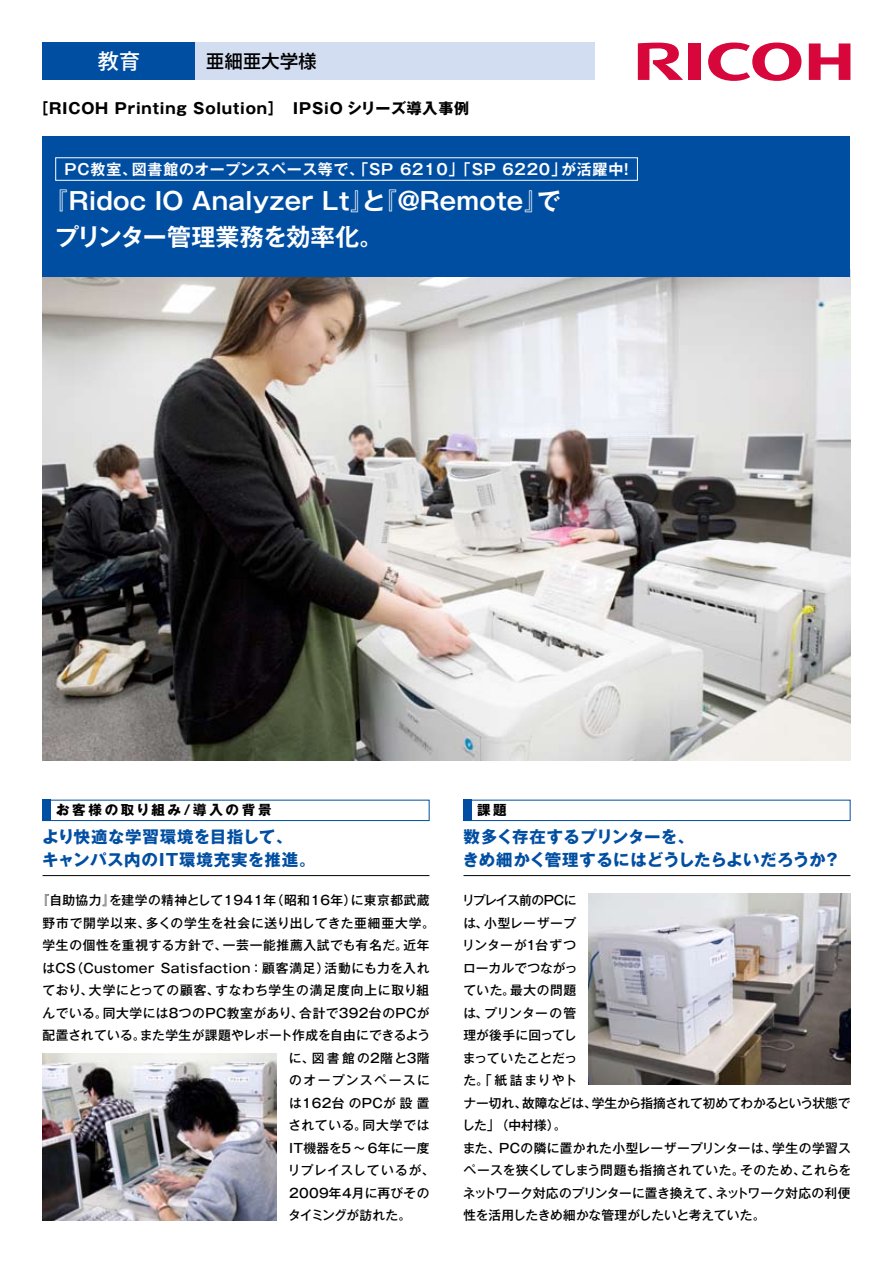
<style>
.page{position:relative;width:893px;height:1263px;background:#fff}
.page>*{position:absolute;margin:0;border:0;box-sizing:border-box;transform-origin:0 0}
.t1{font:700 24px/36px "Gothic MB101 Pro De";letter-spacing:.01em;color:#fff;text-align:center}
.t2{font:500 21px "Koz Go Pro";color:#fff}
.t3{font:500 18px "Shin Go Pro";letter-spacing:.025em;color:#000}
.t4{font:700 16.5px/22.5px "Gothic MB101 Pro";letter-spacing:-.005em;color:#004ea2}
.t5{font:700 16.5px/22.5px "Gothic MB101 Pro";letter-spacing:.02em;color:#004ea2}
.t6{font:700 15px "Gothic MB101 Pro De";letter-spacing:.05em;color:#fff}
.t7{font:700 15px "Gothic MB101 Pro";letter-spacing:.05em;color:#000}
.t8{font:700 13.5px "Gothic MB101 Pro";letter-spacing:.2em;color:#000}
.t9{font:500 12.75px/22.5px "Gothic MB101 Pro";letter-spacing:.025em;color:#000}
.t10{font:500 12.75px/22.5px "Gothic MB101 Pro";letter-spacing:-.015em;color:#000}
.t11{font:500 12.75px "Gothic MB101 Pro";letter-spacing:.055em;color:#000}
.t12{font:500 12.75px "Gothic MB101 Pro";letter-spacing:.06em;color:#000}
.t13{font:500 12.75px "Gothic MB101 Pro";letter-spacing:.005em;color:#000}
.t14{font:500 12.75px/22.5px "Gothic MB101 Pro";color:#000}
.t15{font:500 12.75px "Gothic MB101 Pro";letter-spacing:.07em;color:#000}
.t16{font:500 12.75px/22.5px "Gothic MB101 Pro";letter-spacing:-.03em;color:#000;text-align:right}
.t17{font:500 12.75px "Gothic MB101 Pro";letter-spacing:.12em;color:#000}
</style>
<div class="page">
<img style="left:43px;top:276px;width:807px;height:485px">
<svg style="left:708px;top:43px;width:93px;height:38px"></svg>
<svg style="left:809px;top:43px;width:41px;height:37px"></svg>
<div style="left:689px;top:43px;width:12px;height:37px;background:#d7063b"></div>
<svg style="left:638px;top:43px;width:45px;height:37px"></svg>
<div style="left:43px;top:800px;width:387px;height:21px;border:1px solid #004ea2"></div>
<hr style="left:43px;top:875px;width:386px;height:1px;background:#000">
<div style="left:43px;top:800px;width:8px;height:21px;background:#004ea2"></div>
<div style="left:463px;top:800px;width:388px;height:21px;border:1px solid #004ea2"></div>
<hr style="left:463px;top:875px;width:387px;height:1px;background:#000">
<div style="left:463px;top:800px;width:9px;height:21px;background:#004ea2"></div>
<div style="left:43px;top:43px;width:153px;height:37px;background:#004ea2"></div>
<div style="left:196px;top:43px;width:399px;height:37px;background:#d3ddf1"></div>
<div style="left:43px;top:136px;width:807px;height:140px;background:#004ea2"></div>
<img style="left:43px;top:1053px;width:233px;height:167px">
<img style="left:589px;top:893px;width:261px;height:191px">
<div style="left:55px;top:157px;width:583px;height:24px;border:1px solid #fff"></div>
<h2 class="t2" style="left:98px;top:48px;width:44px">教育</h2>
<p class="t7" style="left:33px;top:96px;width:437px">［RICOH Printing Solution］　IPSiO シリーズ導入事例</p>
<h3 class="t3" style="left:206px;top:46px;width:112px">亜細亜大学様</h3>
<p class="t6" style="left:132px;top:157px;width:436px">図書館のオープンスペース等で、「SP 6210」「SP 6220」</p>
<p class="t6" style="left:561px;top:157px;width:64px">が活躍中</p>
<p class="t6" style="left:65px;top:157px;width:74px">PC教室、</p>
<p class="t6" style="left:619px;top:157px;width:16px">!</p>
<h1 class="t1" style="left:44px;top:180px;width:343px">『Ridoc IO Analyzer Lt と』プリンター管理業務を効率化。</h1>
<h1 class="t1" style="left:373px;top:180px;width:190px">『＠Remote で』</h1>
<p class="t8" style="left:56px;top:799px;width:217px">お客様の取り組み/導入の背景</p>
<p class="t5" style="left:42px;top:824px;width:275px">より快適な学習環境を目指して、<br>キャンパス内のIT環境充実を推進。</p>
<p class="t9" style="left:109px;top:887px;width:249px">を建学の精神として1941 （年 昭和16年）</p>
<p class="t9" style="left:36px;top:887px;width:80px">『自助協力』</p>
<p class="t9" style="left:351px;top:887px;width:80px">に東京都武蔵</p>
<p class="t9" style="left:146px;top:910px;width:290px">多くの学生を社会に送り出してきた亜細亜大学。</p>
<p class="t15" style="left:43px;top:912px;width:109px">野市で開学以来、</p>
<p class="t11" style="left:223px;top:935px;width:187px">一芸一能推薦入試でも有名だ。</p>
<p class="t11" style="left:43px;top:935px;width:186px">学生の個性を重視する方針で、</p>
<p class="t9" style="left:403px;top:932px;width:28px">近年</p>
<p class="t9" style="left:70px;top:955px;width:85px">（Customer</p>
<p class="t9" style="left:161px;top:955px;width:170px">Satisfaction：顧客満足）</p>
<p class="t9" style="left:325px;top:955px;width:106px">活動にも力を入れ</p>
<p class="t9" style="left:42px;top:955px;width:35px">はCS</p>
<p class="t12" style="left:89px;top:980px;width:132px">大学にとっての顧客、</p>
<p class="t12" style="left:215px;top:980px;width:215px">すなわち学生の満足度向上に取り組</p>
<p class="t9" style="left:42px;top:977px;width:52px">ており、</p>
<p class="t9" style="left:103px;top:1000px;width:202px">同大学には8つのPC教室があり、</p>
<p class="t9" style="left:299px;top:1000px;width:132px">合計で392台のPCが</p>
<p class="t9" style="left:43px;top:1000px;width:66px">んでいる。</p>
<p class="t13" style="left:140px;top:1025px;width:292px">また学生が課題やレポート作成を自由にできるよう</p>
<p class="t9" style="left:43px;top:1022px;width:104px">配置されている。</p>
<p class="t15" style="left:312px;top:1047px;width:119px">図書館の2階と3階</p>
<p class="t9" style="left:289px;top:1045px;width:27px">に、</p>
<p class="t17" style="left:289px;top:1070px;width:142px">のオープンスペースに</p>
<p class="t9" style="left:289px;top:1090px;width:142px">は162台のPCが設置</p>
<p class="t9" style="left:363px;top:1112px;width:68px">同大学では</p>
<p class="t9" style="left:288px;top:1112px;width:148px">されている。<br>IT機器を5〜6年に一度リプレイスしているが、<br>2009年4月に再びそのタイミングが訪れた。</p>
<p class="t8" style="left:477px;top:799px;width:31px">課題</p>
<p class="t4" style="left:463px;top:824px;width:379px">数多く存在するプリンターを、<br>きめ細かく管理するにはどうしたらよいだろうか?</p>
<p class="t16" style="left:462px;top:887px;width:116px">リプレイス前のPCに小型レーザープ</p>
<p class="t9" style="left:463px;top:910px;width:27px">は、</p>
<p class="t9" style="left:462px;top:932px;width:115px">リンターが1台ずつ</p>
<p class="t14" style="left:463px;top:955px;width:116px">ローカルでつながっ</p>
<p class="t9" style="left:510px;top:977px;width:68px">最大の問題</p>
<p class="t9" style="left:484px;top:977px;width:93px;text-indent:-21px">ていた。<br>プリンターの管</p>
<p class="t9" style="left:463px;top:1000px;width:116px">は、<br>理が後手に回ってしまっていたことだった。「紙詰まりやト</p>
<p class="t10" style="left:592px;top:1090px;width:260px">学生から指摘されて初めてわかるという状態で</p>
<p class="t9" style="left:522px;top:1090px;width:76px">故障などは、</p>
<p class="t14" style="left:462px;top:1090px;width:106px">ナー切れ、<br>した」（中村様。(</p>
<p class="t9" style="left:463px;top:1135px;width:316px">また、PCの隣に置かれた小型レーザープリンターは、</p>
<p class="t9" style="left:772px;top:1135px;width:80px">学生の学習ス</p>
<p class="t9" style="left:715px;top:1157px;width:137px;text-indent:-252px">ペースを狭くしてしまう問題も指摘されていた。<br>ネットワーク対応の利便</p>
<p class="t9" style="left:801px;top:1157px;width:52px">これらを</p>
<p class="t9" style="left:740px;top:1157px;width:67px">そのため、</p>
<p class="t10" style="left:463px;top:1180px;width:304px">ネットワーク対応のプリンターに置き換えて、<br>性を活用したきめ細かな管理がしたいと考えていた。</p>
</div>
